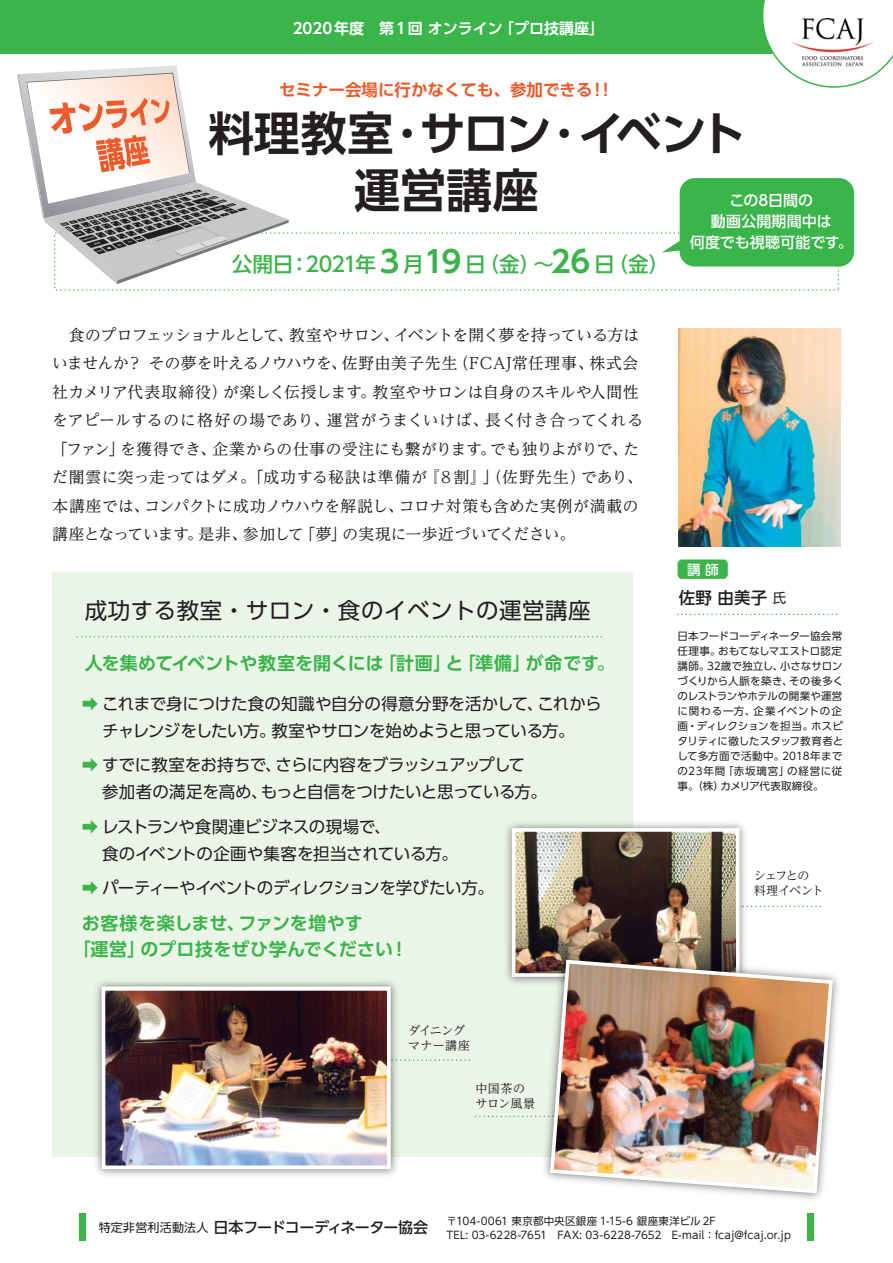
<style>
.page{position:relative;width:893px;height:1263px;background:#fff}
.page>*{position:absolute;margin:0;border:0;box-sizing:border-box;transform-origin:0 0}
.t1{font:700 46.5px/56.2px "UD Shin Go Pro De";letter-spacing:-.015em;color:#231f20;text-align:center}
.t2{font:22.5px "UD Shin Go Pro";letter-spacing:.025em;color:#231f20}
.t3{font:500 20.7px "UD Shin Go Pro";letter-spacing:-.035em;color:#3ab54a}
.t4{font:700 18px/25.5px "UD Shin Go Pro De";letter-spacing:.005em;color:#3ab54a}
.t5{font:16.5px/27px "UD Shin Go Pro";letter-spacing:-.02em;color:#231f20}
.t6{font:700 16.5px "UD Shin Go Pro De";color:#f15929}
.t7{font:500 16.5px "UD Shin Go Pro";color:#231f20}
.t8{font:15.75px/28.5px "UD Reimin Pro";color:#231f20}
.t9{font:500 15px/21px "UD Shin Go Pro";color:#fff;text-align:center}
.t10{font:500 15px "UD Shin Go Pro";letter-spacing:-.04em;color:#231f20}
.t11{font:700 15px "UD Shin Go Pro De";color:#fff}
.t12{font:500 13.65px "UD Shin Go Pro";color:#fff}
.t13{font:12px/15px "UD Reimin Pro";letter-spacing:-.06em;color:#231f20}
.t14{font:12px/15px "UD Reimin Pro";letter-spacing:-.005em;color:#231f20}
.t15{font:12px/15px "UD Reimin Pro";letter-spacing:.03em;color:#231f20}
.t16{font:10.5px/15px "UD Shin Go Pro";letter-spacing:.01em;color:#231f20}
.s1{font-family:"UD Shin Go Pro De";font-weight:700;font-size:30.15px}
.s2{color:#3ab54a}
.s3{font-weight:400;font-size:13.5px}
.s4{font-weight:400;font-size:12px}
</style>
<div class="page">
<div style="left:52px;top:573px;width:581px;height:584px;background:#eaf5e8"></div>
<div style="left:0;top:0;width:761px;height:54px;background:#3ab54a"></div>
<svg style="left:761px;top:0;width:132px;height:88px"></svg>
<img style="left:791px;top:18px;width:82px;height:48px">
<svg style="left:678px;top:614px;width:160px;height:1px"></svg>
<div style="left:678px;top:559px;width:50px;height:20px;background:#3ab54a;border-radius:4px"></div>
<svg style="left:77px;top:636px;width:525px;height:1px"></svg>
<svg style="left:404px;top:1059px;width:66px;height:2px"></svg>
<div style="left:79px;top:1213px;width:7px;height:27px;background:#3ab54a"></div>
<div style="left:808px;top:1213px;width:6px;height:27px;background:#3ab54a"></div>
<img style="left:678px;top:329px;width:162px;height:217px">
<img style="left:96px;top:981px;width:306px;height:195px">
<img style="left:107px;top:991px;width:279px;height:173px">
<div style="left:102px;top:986px;width:289px;height:183px;border:4px solid #fff"></div>
<div style="left:680px;top:178px;width:174px;height:89px;background:#3ab54a;border-radius:15px"></div>
<svg style="left:662px;top:238px;width:18px;height:14px"></svg>
<svg style="left:752px;top:906px;width:69px;height:1px"></svg>
<svg style="left:476px;top:1116px;width:48px;height:1px"></svg>
<img style="left:506px;top:823px;width:246px;height:161px">
<img style="left:517px;top:833px;width:218px;height:139px">
<div style="left:512px;top:828px;width:228px;height:149px;border:4px solid #fff"></div>
<img style="left:525px;top:947px;width:313px;height:252px">
<img style="left:548px;top:958px;width:287px;height:237px">
<svg style="left:17px;top:65px;width:272px;height:219px"></svg>
<p class="t11" style="left:293px;top:16px;width:313px">2020年度　第1回 オンライン｢プロ技講座」</p>
<p class="t6" style="left:279px;top:76px;width:336px">セミナー会場に行かなくても、参加できる！！</p>
<h1 class="t1" style="left:147px;top:104px;width:600px">　 料理教室･サロン･イベント運営講座</h1>
<p class="t9" style="left:690px;top:190px;width:164px">この8日間の<br>動画公開期間中は<br>何度でも視聴可能です。</p>
<h3 class="t3" style="left:232px;top:247px;width:439px">公開日：2021年 <span class="s1">3</span> 月<span class="s1">19</span> 日（金）～<span class="s1">26</span> 日（金）</h3>
<p class="t8" style="left:52px;top:320px;width:593px">　食のプロフェッショナルとして、教室やサロン、イベントを開く夢を持っている方はいませんか？その夢を叶えるノウハウを、佐野由美子先生（FCAJ常任理事、株式会社カメリア代表取締役）が楽しく伝授します。教室やサロンは自身のスキルや人間性をアピールするのに格好の場であり、運営がうまくいけば、長く付き合ってくれる「ファン」を獲得でき、企業からの仕事の受注にも繋がります。でも独りよがりで、ただ闇雲に突っ走ってはダメ。「成功する秘訣は準備が『８割』」(佐野先生）であり、本講座では、コンパクトに成功ノウハウを解説し、コロナ対策も含めた実例が満載の講座となっています。是非、参加して「夢」の実現に一歩近づいてください。</p>
<h2 class="t2" style="left:85px;top:592px;width:507px">成功する教室・サロン・食のイベントの運営講座</h2>
<p class="t4" style="left:85px;top:650px;width:532px">人を集めてイベントや教室を開くには「計画」と「準備」が命です。</p>
<p class="t5" style="left:82px;top:689px;width:521px;text-align:center"><span class="s2">➡</span> これまで身につけた食の知識や自分の得意分野を活かして、これからチャレンジをしたい方。教室やサロンを始めようと思っている方。</p>
<p class="t5" style="left:102px;top:751px;width:446px;text-indent:-20px"><span class="s2">➡</span> すでに教室をお持ちで、さらに内容をブラッシュアップして<br>参加者の満足を高め、もっと自信をつけたいと思っている方。</p>
<p class="t5" style="left:102px;top:812px;width:357px;text-indent:-20px"><span class="s2">➡</span> レストランや食関連ビジネスの現場で、<br>食のイベントの企画や集客を担当されている方。</p>
<p class="t5" style="left:82px;top:874px;width:414px"><span class="s2">➡</span> パーティーやイベントのディレクションを学びたい方。</p>
<p class="t4" style="left:82px;top:910px;width:328px">お客様を楽しませ、ファンを増やす<br>｢運営」のプロ技をぜひ学んでください！</p>
<p class="t14" style="left:408px;top:1023px;width:63px">ダイニングマナー講座</p>
<p class="t15" style="left:475px;top:1080px;width:61px">中国茶のサロン風景</p>
<p class="t12" style="left:687px;top:558px;width:33px">講 師</p>
<p class="t7" style="left:679px;top:585px;width:109px">佐野 由美子 <span class="s3">氏</span></p>
<p class="t16" style="left:678px;top:628px;width:167px">日本フードコーディネーター協会常任理事。おもてなしマエストロ認定講師。32歳で独立し、小さなサロンづくりから人脈を築き、その後多くのレストランやホテルの開業や運営に関わる一方、企業イベントの企画・ディレクションを担当。ホスピタリティに徹したスタッフ教育者として多方面で活動中。2018年までの23年間「赤坂璃宮」の経営に従事。（株）カメリア代表取締役。</p>
<p class="t13" style="left:754px;top:868px;width:71px">シェフとの料理イベント</p>
<p class="t10" style="left:99px;top:1215px;width:331px"><span class="s4">特定非営利活動法人</span>日本フードコーディネーター協会</p>
<p class="t16" style="left:447px;top:1214px;width:346px;line-height:13.5px">〒104-0061 東京都中央区銀座 1-15-6 銀座東洋ビル 2F<br>TEL: 03-6228-7651　FAX: 03-6228-7652　E-mail：fcaj@fcaj.or.jp</p>
</div>
